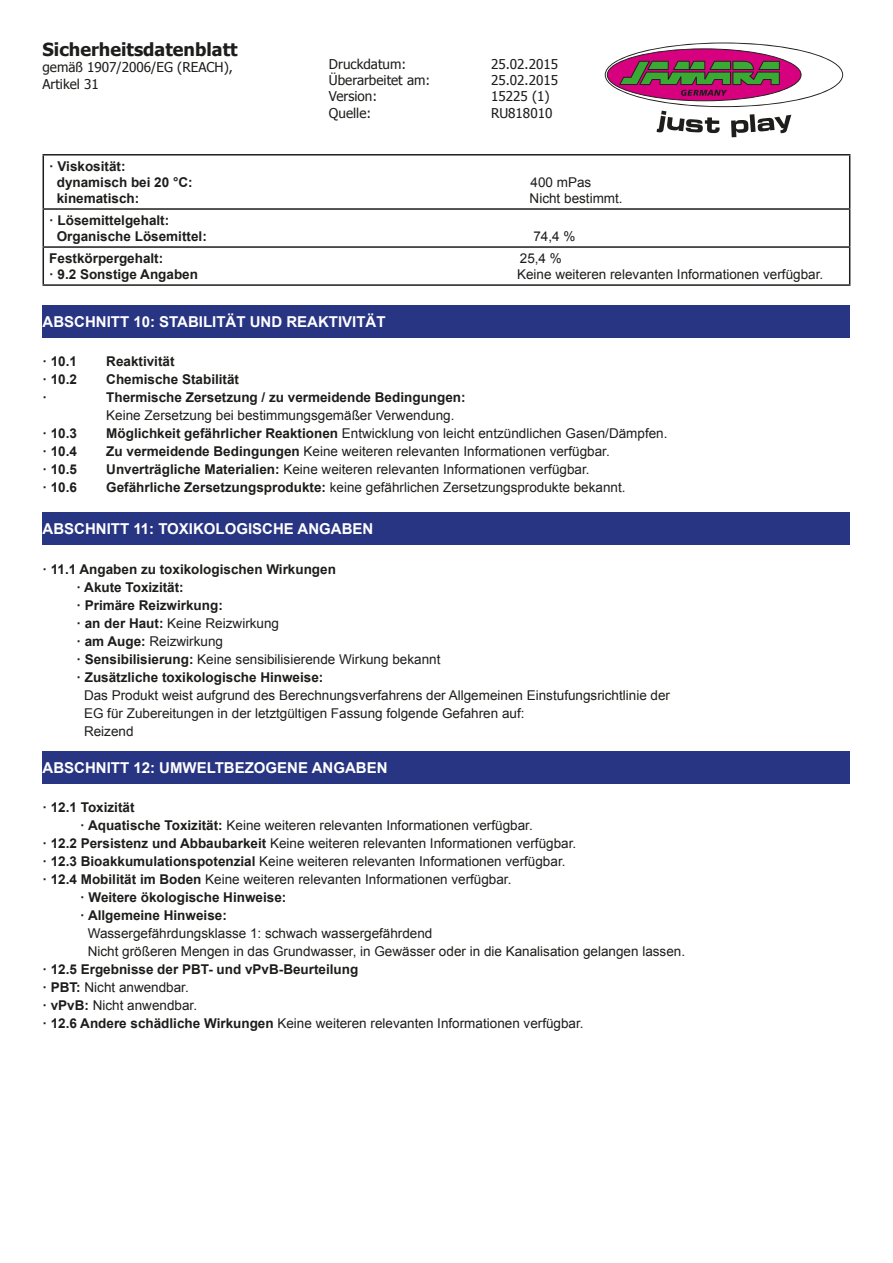
<style>
.page{position:relative;width:893px;height:1263px;background:#fff}
.page>*{position:absolute;margin:0;border:0;box-sizing:border-box;transform-origin:0 0}
.t1{font:700 18px "Tahoma";color:#1d1d1b}
.t2{font:700 15px "Arial";color:#fff}
.t3{font:13.5px/18px "Arial";color:#1d1d1b}
.t4{font:700 13.5px/18px "Arial";color:#1d1d1b}
.t5{font:13.5px/16.2px "Tahoma";color:#1d1d1b}
.s1{font-weight:700}
.s2{font-weight:400}
</style>
<div class="page">
<svg style="left:605px;top:43px;width:238px;height:94px"></svg>
<div style="left:43px;top:305px;width:807px;height:33px;background:#283583"></div>
<div style="left:43px;top:512px;width:807px;height:33px;background:#283583"></div>
<div style="left:43px;top:751px;width:807px;height:32px;background:#283583"></div>
<hr style="left:43px;top:154px;width:807px;height:2px;background:#1d1d1b">
<hr style="left:43px;top:156px;width:1px;height:52px;background:#1d1d1b">
<hr style="left:849px;top:156px;width:1px;height:52px;background:#1d1d1b">
<hr style="left:43px;top:208px;width:807px;height:2px;background:#1d1d1b">
<hr style="left:43px;top:210px;width:1px;height:36px;background:#1d1d1b">
<hr style="left:849px;top:210px;width:1px;height:36px;background:#1d1d1b">
<hr style="left:43px;top:246px;width:807px;height:2px;background:#1d1d1b">
<hr style="left:43px;top:248px;width:1px;height:36px;background:#1d1d1b">
<hr style="left:849px;top:248px;width:1px;height:36px;background:#1d1d1b">
<hr style="left:43px;top:284px;width:807px;height:2px;background:#1d1d1b">
<h1 class="t1" style="left:43px;top:37px;width:197px">Sicherheitsdatenblatt</h1>
<p class="t5" style="left:43px;top:60px;width:192px">gemäß 1907/2006/EG (REACH),<br>Artikel 31</p>
<p class="t5" style="left:329px;top:57px;width:79px">Druckdatum:</p>
<p class="t5" style="left:491px;top:57px;width:69px">25.02.2015</p>
<p class="t5" style="left:329px;top:73px;width:103px">Überarbeitet am:</p>
<p class="t5" style="left:491px;top:73px;width:69px">25.02.2015</p>
<p class="t5" style="left:329px;top:89px;width:50px">Version:</p>
<p class="t5" style="left:491px;top:89px;width:60px">15225 (1)</p>
<p class="t5" style="left:329px;top:105px;width:44px">Quelle:</p>
<p class="t5" style="left:491px;top:105px;width:63px">RU818010</p>
<p class="t4" style="left:57px;top:158px;width:137px;line-height:16.2px;text-indent:-8px">· Viskosität: dynamisch bei 20 °C:</p>
<p class="t3" style="left:530px;top:173px;width:62px">400 mPas</p>
<p class="t4" style="left:57px;top:189px;width:84px">kinematisch:</p>
<p class="t3" style="left:530px;top:189px;width:95px">Nicht bestimmt.</p>
<p class="t4" style="left:57px;top:212px;width:152px;line-height:16.2px;text-indent:-8px">· Lösemittelgehalt:<br>Organische Lösemittel:</p>
<p class="t3" style="left:533px;top:227px;width:44px">74,4 %</p>
<p class="t4" style="left:49px;top:249px;width:116px">Festkörpergehalt:</p>
<p class="t3" style="left:520px;top:249px;width:44px">25,4 %</p>
<p class="t4" style="left:49px;top:265px;width:150px">· 9.2 Sonstige Angaben</p>
<p class="t3" style="left:517px;top:265px;width:308px">Keine weiteren relevanten Informationen verfügbar.</p>
<p class="t2" style="left:43px;top:311px;width:345px">ABSCHNITT 10: STABILITÄT UND REAKTIVITÄT</p>
<p class="t4" style="left:43px;top:352px;width:36px">· 10.1</p>
<p class="t4" style="left:106px;top:352px;width:70px">Reaktivität</p>
<p class="t4" style="left:43px;top:370px;width:36px">· 10.2</p>
<p class="t4" style="left:106px;top:370px;width:134px">Chemische Stabilität</p>
<p class="t4" style="left:43px;top:388px;width:6px">·</p>
<p class="t4" style="left:106px;top:388px;width:361px">Thermische Zersetzung / zu vermeidende Bedingungen:</p>
<p class="t3" style="left:106px;top:406px;width:350px">Keine Zersetzung bei bestimmungsgemäßer Verwendung.</p>
<p class="t4" style="left:43px;top:424px;width:36px">· 10.3</p>
<p class="t3" style="left:106px;top:424px;width:563px"><span class="s1">Möglichkeit gefährlicher Reaktionen</span> Entwicklung von leicht entzündlichen Gasen/Dämpfen.</p>
<p class="t4" style="left:43px;top:442px;width:36px">· 10.4</p>
<p class="t3" style="left:106px;top:442px;width:505px"><span class="s1">Zu vermeidende Bedingungen</span> Keine weiteren relevanten Informationen verfügbar.</p>
<p class="t4" style="left:43px;top:460px;width:36px">· 10.5</p>
<p class="t3" style="left:106px;top:460px;width:485px"><span class="s1">Unverträgliche Materialien:</span> Keine weiteren relevanten Informationen verfügbar.</p>
<p class="t4" style="left:43px;top:478px;width:36px">· 10.6</p>
<p class="t3" style="left:106px;top:478px;width:521px"><span class="s1">Gefährliche Zersetzungsprodukte:</span> keine gefährlichen Zersetzungsprodukte bekannt.</p>
<p class="t2" style="left:43px;top:518px;width:332px">ABSCHNITT 11: TOXIKOLOGISCHE ANGABEN</p>
<p class="t4" style="left:77px;top:560px;width:365px;text-indent:-34px">· 11.1 Angaben zu toxikologischen Wirkungen<br>· Akute Toxizität:<br>· Primäre Reizwirkung:<br>· an der Haut: <span class="s2">Keine Reizwirkung<br></span>· am Auge: <span class="s2">Reizwirkung<br></span>· Sensibilisierung: <span class="s2">Keine sensibilisierende Wirkung bekannt </span>· Zusätzliche toxikologische Hinweise:</p>
<p class="t3" style="left:84px;top:686px;width:588px">Das Produkt weist aufgrund des Berechnungsverfahrens der Allgemeinen Einstufungsrichtlinie der<br>EG für Zubereitungen in der letztgültigen Fassung folgende Gefahren auf:<br>Reizend</p>
<p class="t2" style="left:43px;top:757px;width:346px">ABSCHNITT 12: UMWELTBEZOGENE ANGABEN</p>
<p class="t4" style="left:43px;top:798px;width:94px">· 12.1 Toxizität</p>
<p class="t3" style="left:80px;top:816px;width:454px"><span class="s1">· Aquatische Toxizität:</span> Keine weiteren relevanten Informationen verfügbar.</p>
<p class="t3" style="left:43px;top:834px;width:535px"><span class="s1">· 12.2 Persistenz und Abbaubarkeit</span> Keine weiteren relevanten Informationen verfügbar.</p>
<p class="t3" style="left:43px;top:852px;width:524px"><span class="s1">· 12.3 Bioakkumulationspotenzial</span> Keine weiteren relevanten Informationen verfügbar.</p>
<p class="t3" style="left:43px;top:870px;width:470px"><span class="s1">· 12.4 Mobilität im Boden</span> Keine weiteren relevanten Informationen verfügbar.</p>
<p class="t4" style="left:80px;top:888px;width:208px">· Weitere ökologische Hinweise:</p>
<p class="t4" style="left:80px;top:906px;width:148px">· Allgemeine Hinweise:</p>
<p class="t3" style="left:88px;top:924px;width:599px">Wassergefährdungsklasse 1: schwach wassergefährdend<br>Nicht größeren Mengen in das Grundwasser, in Gewässer oder in die Kanalisation gelangen lassen.</p>
<p class="t4" style="left:43px;top:960px;width:543px">· 12.5 Ergebnisse der PBT- und vPvB-Beurteilung<br>· PBT: <span class="s2">Nicht anwendbar.<br></span>· vPvB: <span class="s2">Nicht anwendbar.<br></span>· 12.6 Andere schädliche Wirkungen <span class="s2">Keine weiteren relevanten Informationen verfügbar.</span></p>
</div>
